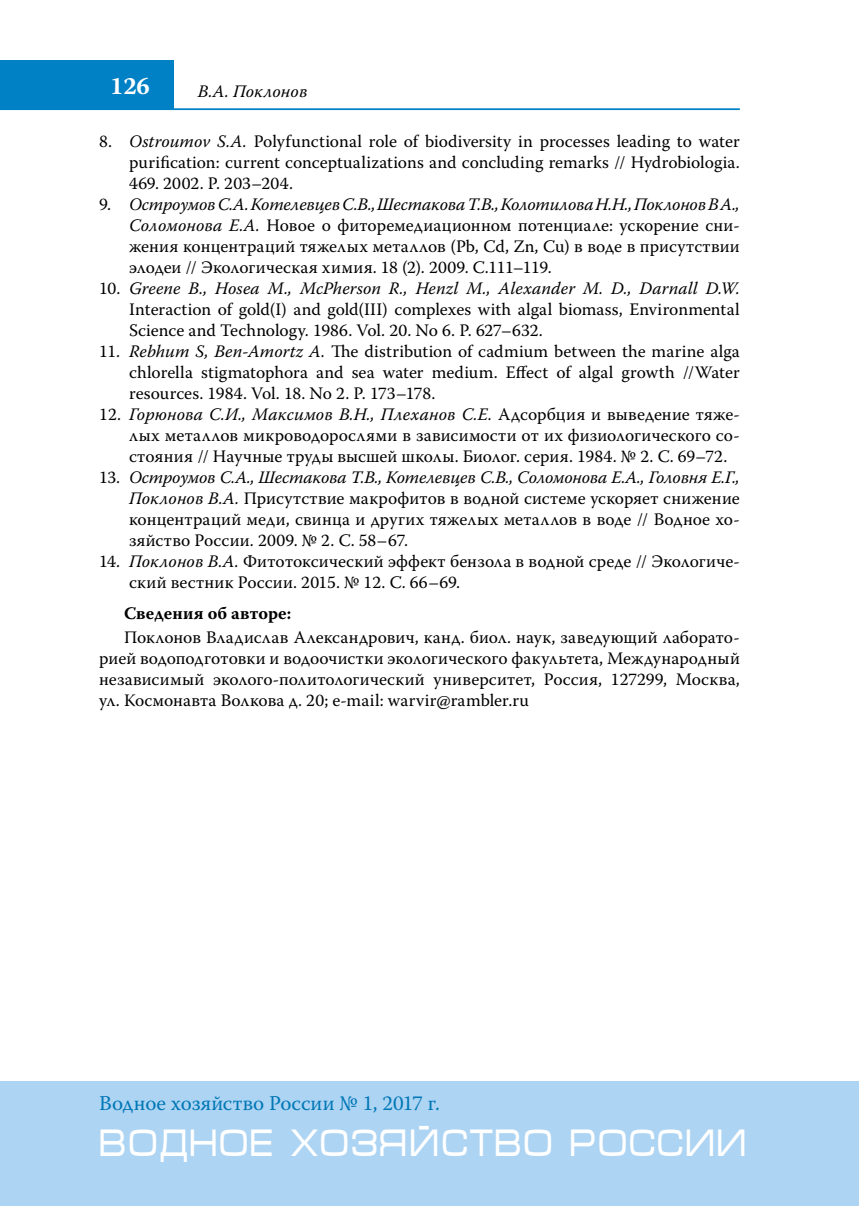
<style>
.page{position:relative;width:859px;height:1206px;background:#fff}
.page>*{position:absolute;margin:0;border:0;box-sizing:border-box;transform-origin:0 0}
.t1{font:38.5px "Micra";color:#fff;scale:.81 1}
.t2{font:700 24.5px "Warnock Pro";color:#fff}
.t3{font:21px "Warnock Pro";color:#0077b6}
.t4{font:17.5px/21px "Warnock Pro";letter-spacing:.005em;color:#000;text-align:justify}
.t5{font:700 17.5px "Warnock Pro";letter-spacing:.005em;color:#000}
.t6{font:italic 17.5px "Warnock Pro";letter-spacing:.005em;color:#000}
.s1{font-style:italic}
</style>
<div class="page">
<hr style="left:0;top:108px;width:739px;height:2px;background:#0080c5">
<div style="left:0;top:60px;width:174px;height:50px;background:#0080c5"></div>
<div style="left:0;top:1081px;width:858px;height:124px;background:#add4f3"></div>
<h2 class="t2" style="left:110px;top:71px;width:41px">126</h2>
<p class="t6" style="left:198px;top:81px;width:111px">В.А. Поклонов</p>
<p class="t4" style="left:129px;top:130px;width:612px;text-indent:-30px">8. <span class="s1">Ostroumov S.A.</span> Polyfunctional role of biodiversity in processes leading to water рurifiсаtiоn: сurrent conceptualizations and concluding rеmаrks // Hydrobiologia.<br>469. 2002. Р. 203–204.</p>
<p class="t4" style="left:129px;top:193px;width:612px;text-indent:-30px">9. <span class="s1">Остроумов С.А. Котелевцев С.В., Шестакова Т.В., Колотилова Н.Н., Поклонов В А., Соломонова Е.А.</span> Новое о фиторемедиационном потенциале: ускорение сни&shy;жения концентраций тяжелых металлов (Pb, Cd, Zn, Сu) в воде в присутствии элодеи // Экологическая химия. 18 (2). 2009. С.111–119.</p>
<p class="t4" style="left:129px;top:277px;width:612px;text-indent:-30px">10. <span class="s1">Greene B., Hosea M., McPherson R., Henzl M., Alexander M. D., Darnall D.W.<br></span>Interaction of gold(I) and gold(III) complexes with algal biomass, Environmental Science and Technology. 1986. Vol. 20. No 6. P. 627–632.</p>
<p class="t4" style="left:129px;top:340px;width:612px;text-indent:-30px">11. <span class="s1">Rebhum S, Ben-Amortz A.</span> The distribution of cadmium between the marine alga chlorella stigmatophora and sea water medium. Effect of algal growth //Water resources. 1984. Vol. 18. No 2. P. 173–178.</p>
<p class="t4" style="left:129px;top:403px;width:612px;text-indent:-30px">12. <span class="s1">Горюнова С.И., Максимов В.Н., Плеханов С.Е.</span> Адсорбция и выведение тяже&shy;лых металлов микроводорослями в зависимости от их физиологического со&shy;стояния // Научные труды высшей школы. Биолог. серия. 1984. № 2. С. 69–72.</p>
<p class="t4" style="left:129px;top:466px;width:612px;text-indent:-30px">13. <span class="s1">Остроумов С.А., Шестакова Т.В., Котелевцев С.В., Соломонова Е.А., Головня Е.Г., Поклонов В.А.</span> Присутствие макрофитов в водной системе ускоряет снижение концентраций меди, свинца и других тяжелых металлов в воде // Водное хо&shy;зяйство России. 2009. № 2. С. 58–67.</p>
<p class="t4" style="left:129px;top:550px;width:612px;text-indent:-30px">14. <span class="s1">Поклонов В.А.</span> Фитотоксический эффект бензола в водной среде // Экологиче&shy;ский вестник России. 2015. № 12. С. 66–69.</p>
<p class="t5" style="left:124px;top:602px;width:168px">Сведения об авторе:</p>
<p class="t4" style="left:99px;top:626px;width:641px;text-indent:25px">Поклонов Владислав Александрович, канд. биол. наук, заведующий лаборато&shy;рией водоподготовки и водоочистки экологического факультета, Международный независимый эколого-политологический университет, Россия, 127299, Москва, ул. Космонавта Волкова д. 20; е-mail: warvir@rambler.ru</p>
<p class="t3" style="left:99px;top:1090px;width:342px">Водное хозяйство России № 1, 2017 г.</p>
<h1 class="t1" style="left:99px;top:1122px;width:801px">ВОДНОЕ ХОЗЯЙСТВО РОССИИ</h1>
</div>
